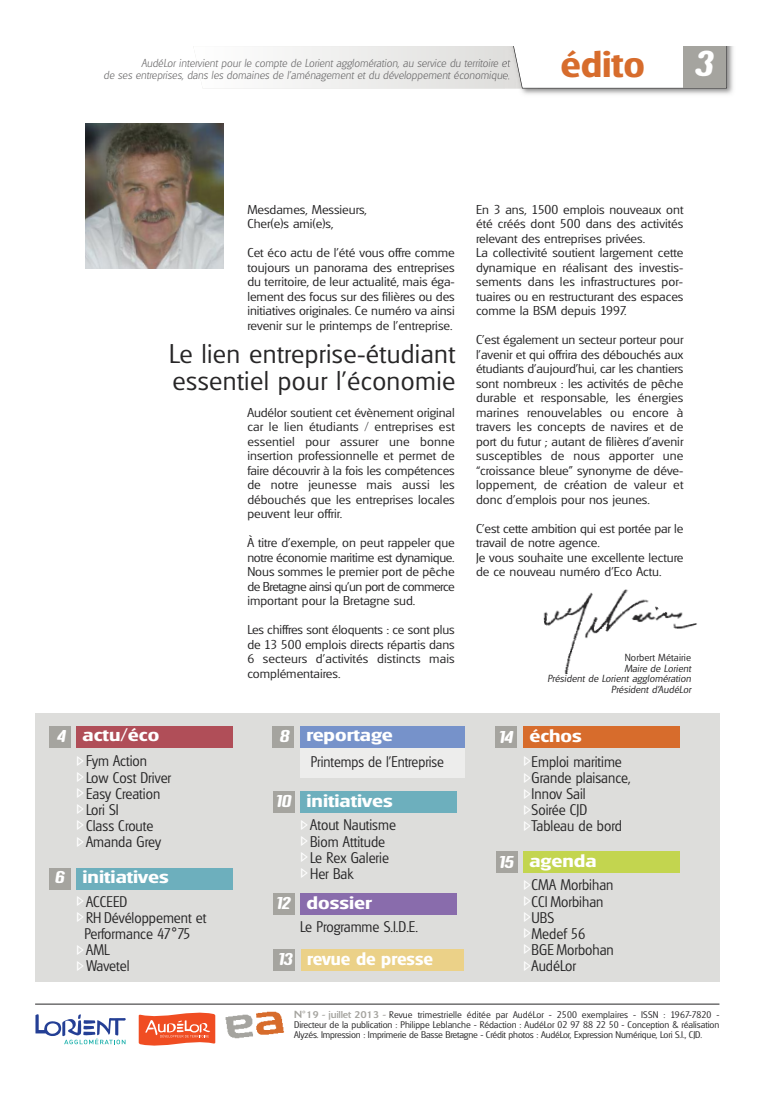
<style>
.page{position:relative;width:762px;height:1099px;background:#fff}
.page>*{position:absolute;margin:0;border:0;box-sizing:border-box;transform-origin:0 0}
.t1{font:700 39.38px "Hangover";color:#fff;scale:1.26 1}
.t2{font:600 36px "Glasgow";color:#d76c2c;scale:1.14 1}
.t3{font:300 26.25px/27.5px "Glasgow";letter-spacing:.015em;color:#272627;scale:1.05 1}
.t4{font:700 18.75px "Hangover";color:#fff;scale:1.3 1}
.t5{font:600 17.5px "Glasgow";color:#fff;scale:1.26 1}
.t6{font:600 17.5px "Glasgow";color:#fff;scale:1.1 1}
.t7{font:300 15px/16.1px "Glasgow";color:#272627;scale:.96 1}
.t8{font:300 15px "Glasgow";color:#272627;scale:.94 1}
.t9{font:300 12.5px/14.5px "Glasgow";color:#272627;text-align:justify;scale:1.1 1}
.t10{font:italic 200 11.25px/12.5px "Glasgow";letter-spacing:.005em;color:#686768;text-align:right}
.t11{font:italic 300 10px/10.6px "Glasgow";letter-spacing:.01em;color:#272627;text-align:right;scale:1.05 1}
.t12{font:300 10px "Glasgow";letter-spacing:.01em;color:#272627;scale:1.05 1}
.t13{font:300 9.38px/10px "Glasgow";letter-spacing:-.015em;color:#272627;text-align:justify;scale:1.05 1}
.s1{font-family:"Hangover";font-weight:700;font-size:18.75px}
.s2{font-family:"Lucida Grande";font-weight:400}
.s3{font-family:"Sound";font-weight:400;color:#a5a49f}
.s4{font-family:"Lucida Grande";font-weight:400;color:#a5a49f}
</style>
<div class="page">
<hr style="left:35px;top:1003px;width:684px;height:1px;background:#272627">
<img style="left:85px;top:123px;width:138px;height:146px">
<img style="left:505px;top:46px;width:228px;height:49px">
<svg style="left:193px;top:46px;width:534px;height:42px"></svg>
<div style="left:683px;top:46px;width:43px;height:42px;background:#a5a49f"></div>
<svg style="left:139px;top:1012px;width:76px;height:33px;background:#f37553"></svg>
<svg style="left:35px;top:1014px;width:91px;height:30px"></svg>
<img style="left:256px;top:1011px;width:28px;height:24px">
<img style="left:225px;top:1014px;width:28px;height:25px">
<img style="left:543px;top:589px;width:154px;height:84px">
<div style="left:35px;top:713px;width:684px;height:268px;background:#dddddb"></div>
<div style="left:49px;top:726px;width:22px;height:21px;background:#a5a49f"></div>
<div style="left:272px;top:726px;width:22px;height:21px;background:#a5a49f"></div>
<div style="left:273px;top:949px;width:22px;height:21px;background:#a5a49f"></div>
<div style="left:76px;top:726px;width:157px;height:21px;background:#b04e58"></div>
<div style="left:49px;top:867px;width:22px;height:22px;background:#a5a49f"></div>
<div style="left:76px;top:867px;width:157px;height:22px;background:#6dafbd"></div>
<div style="left:495px;top:726px;width:22px;height:22px;background:#a5a49f"></div>
<div style="left:523px;top:726px;width:157px;height:22px;background:#d76c2c"></div>
<div style="left:300px;top:726px;width:164px;height:21px;background:#7692ca"></div>
<div style="left:496px;top:851px;width:22px;height:21px;background:#a5a49f"></div>
<div style="left:523px;top:851px;width:157px;height:21px;background:#c3d54f"></div>
<div style="left:302px;top:949px;width:162px;height:22px;background:#ebd188"></div>
<div style="left:300px;top:747px;width:164px;height:30px;background:#ededec"></div>
<div style="left:273px;top:791px;width:22px;height:22px;background:#a5a49f"></div>
<div style="left:300px;top:791px;width:157px;height:22px;background:#6dafbd"></div>
<div style="left:273px;top:893px;width:22px;height:22px;background:#a5a49f"></div>
<div style="left:300px;top:893px;width:157px;height:22px;background:#896cac"></div>
<p class="t10" style="left:104px;top:57px;width:408px">AudéLor intervient pour le compte de Lorient agglomération, au service du territoire et<br>de ses entreprises, dans les domaines de l’aménagement et du développement économique.</p>
<h2 class="t2" style="left:560px;top:43px;width:76px">édito</h2>
<h1 class="t1" style="left:695px;top:43px;width:17px">3</h1>
<p class="t9" style="left:247px;top:202px;width:110px;line-height:13.8px">Mesdames, Messieurs,<br>Cher(e)s ami(e)s,</p>
<p class="t9" style="left:247px;top:245px;width:190px">Cet éco actu de l’été vous offre comme toujours un panorama des entreprises du territoire, de leur actualité, mais éga&shy;lement des focus sur des filières ou des initiatives originales. Ce numéro va ainsi revenir sur le printemps de l’entreprise.</p>
<h3 class="t3" style="left:169px;top:340px;width:274px">Le lien entreprise-étudiant essentiel pour l’économie</h3>
<p class="t9" style="left:247px;top:405px;width:190px">Audélor soutient cet évènement original car le lien étudiants / entreprises est essentiel pour assurer une bonne insertion professionnelle et permet de faire découvrir à la fois les compétences de notre jeunesse mais aussi les débouchés que les entreprises locales peuvent leur offrir.</p>
<p class="t9" style="left:247px;top:535px;width:190px">À titre d’exemple, on peut rappeler que notre économie maritime est dynamique.<br>Nous sommes le premier port de pêche de Bretagne ainsi qu’un port de commerce important pour la Bretagne sud.</p>
<p class="t9" style="left:247px;top:622px;width:190px">Les chiffres sont éloquents : ce sont plus de 13 500 emplois directs répartis dans 6 secteurs d’activités distincts mais complémentaires.</p>
<h3 class="t5" style="left:83px;top:725px;width:62px">actu/éco</h3>
<p class="t7" style="left:86px;top:753px;width:90px">Fym Action<br>Low Cost Driver<br>Easy Creation<br>Lori SI<br>Class Croute<br>Amanda Grey</p>
<h3 class="t5" style="left:55px;top:867px;width:92px"><span class="s1">6</span> initiatives</h3>
<h3 class="t4" style="left:57px;top:725px;width:9px">4</h3>
<h3 class="t4" style="left:279px;top:725px;width:10px">8</h3>
<h3 class="t5" style="left:306px;top:725px;width:70px">reportage</h3>
<p class="t8" style="left:311px;top:752px;width:143px">Printemps de l’Entreprise</p>
<h3 class="t5" style="left:276px;top:790px;width:94px"><span class="s1">10</span> initiatives</h3>
<p class="t7" style="left:310px;top:817px;width:91px">Atout Nautisme<br>Biom Attitude<br>Le Rex Galerie<br>Her Bak</p>
<h3 class="t5" style="left:277px;top:892px;width:77px"><span class="s1">12</span> dossier</h3>
<p class="t7" style="left:300px;top:919px;width:124px">Le Programme S.I.D.E.</p>
<p class="t7" style="left:85px;top:893px;width:128px">ACCEED<br>RH Dévéloppement et<br>Performance 47<span class="s2">°</span>75<br>AML<br>Wavetel</p>
<h3 class="t6" style="left:307px;top:948px;width:116px">revue de presse</h3>
<h3 class="t4" style="left:278px;top:948px;width:13px">13</h3>
<p class="t9" style="left:476px;top:202px;width:190px;text-align:left">En 3 ans, 1500 emplois nouveaux ont été créés dont 500 dans des activités relevant des entreprises privées.<br>La collectivité soutient largement cette dynamique en réalisant des investis&shy;sements dans les infrastructures por&shy;tuaires ou en restructurant des espaces comme la BSM depuis 1997.</p>
<p class="t9" style="left:476px;top:333px;width:190px">C’est également un secteur porteur pour l’avenir et qui offrira des débouchés aux étudiants d’aujourd’hui, car les chantiers sont nombreux : les activités de pêche durable et responsable, les énergies marines renouvelables ou encore à travers les concepts de navires et de port du futur ; autant de filières d’avenir susceptibles de nous apporter une “croissance bleue” synonyme de déve&shy;loppement, de création de valeur et donc d’emplois pour nos jeunes.</p>
<p class="t9" style="left:476px;top:521px;width:190px;text-align:left">C’est cette ambition qui est portée par le travail de notre agence.<br>Je vous souhaite une excellente lecture de ce nouveau numéro d’Eco Actu.</p>
<p class="t12" style="left:625px;top:651px;width:65px">Norbert Métairie</p>
<p class="t11" style="left:547px;top:662px;width:138px">Maire de Lorient<br>Président de Lorient agglomération<br>Président d’AudéLor</p>
<h3 class="t5" style="left:499px;top:725px;width:67px"><span class="s1">14</span> échos</h3>
<p class="t7" style="left:531px;top:753px;width:105px">Emploi maritime<br>Grande plaisance,<br>Innov Sail<br>Soirée CJD<br>Tableau de bord</p>
<h3 class="t5" style="left:499px;top:850px;width:79px"><span class="s1">15</span> agenda</h3>
<p class="t7" style="left:531px;top:877px;width:87px">CMA Morbihan<br>CCI Morbihan<br>UBS<br>Medef 56<br>BGE Morbohan<br>AudéLor</p>
<p class="t13" style="left:294px;top:1009px;width:406px"><span class="s3">N</span><span class="s4">°</span><span class="s3">19 - juillet 2013 -</span> Revue trimestrielle éditée par AudéLor - 2500 exemplaires - ISSN : 1967-7820 - Directeur de la publication : Philippe Leblanche - Rédaction : AudéLor 02 97 88 22 50 - Conception &amp; réalisation Alyzés. Impression : Imprimerie de Basse Bretagne - Crédit photos : AudéLor, Expression Numérique, Lori S.I., CJD.</p>
</div>
